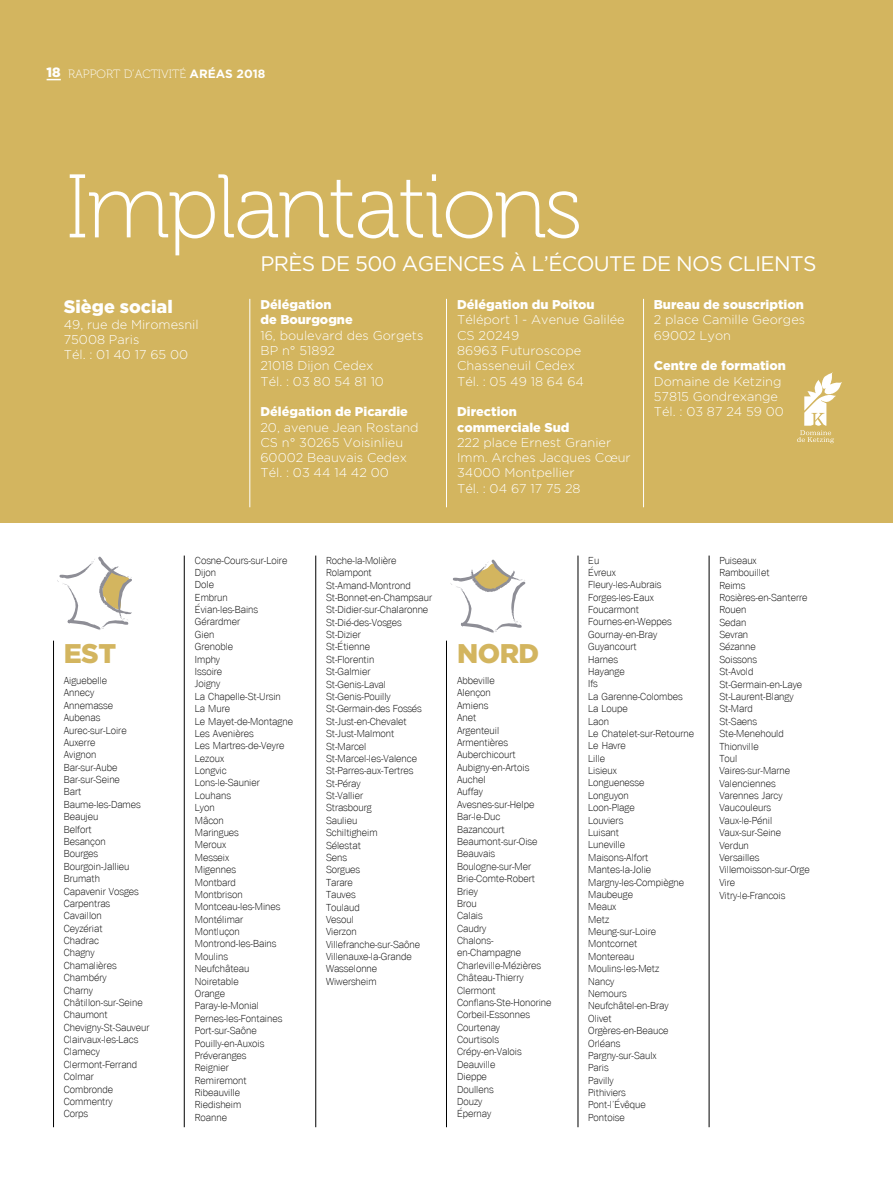
<style>
.page{position:relative;width:893px;height:1191px;background:#fff}
.page>*{position:absolute;margin:0;border:0;box-sizing:border-box;transform-origin:0 0}
.t1{font:90px "Museo 100";letter-spacing:-.03em;color:#fff}
.t2{font:900 27px "Gotham";letter-spacing:-.02em;color:#d3b55f}
.t3{font:21px "Gotham";letter-spacing:-.03em;color:#fff}
.t4{font:900 18px "Gotham";color:#fff}
.t5{font:900 13.5px "Gotham";color:#fff}
.t6{font:300 12.75px/15.3px "Gotham";color:#fff}
.t7{font:900 12.75px/15.3px "Gotham";color:#fff}
.t8{font:12px "Museo 100";color:#fff}
.t9{font:300 10.5px/12.5px "Franklin T";color:#000}
.s1{font-family:"Gotham";font-weight:700}
</style>
<div class="page">
<div style="left:0;top:0;width:893px;height:523px;background:#d3b55f"></div>
<svg style="left:47px;top:79px;width:14px;height:1px"></svg>
<svg style="left:797px;top:372px;width:45px;height:71px"></svg>
<hr style="left:184px;top:555px;width:1px;height:572px;background:#000">
<hr style="left:249px;top:299px;width:1px;height:208px;background:#fff">
<hr style="left:446px;top:299px;width:1px;height:208px;background:#fff">
<hr style="left:643px;top:299px;width:1px;height:208px;background:#fff">
<hr style="left:315px;top:555px;width:1px;height:572px;background:#000">
<hr style="left:446px;top:640px;width:1px;height:487px;background:#000">
<hr style="left:53px;top:640px;width:1px;height:487px;background:#000">
<hr style="left:578px;top:555px;width:1px;height:572px;background:#000">
<hr style="left:709px;top:555px;width:1px;height:572px;background:#000">
<svg style="left:450px;top:559px;width:76px;height:74px"></svg>
<svg style="left:57px;top:556px;width:75px;height:74px"></svg>
<p class="t5" style="left:47px;top:63px;width:16px">18</p>
<p class="t8" style="left:68px;top:67px;width:199px">RAPPORT D’ACTIVITÉ <span class="s1">ARÉAS 2018</span></p>
<h1 class="t1" style="left:65px;top:159px;width:519px">Implantations</h1>
<h3 class="t3" style="left:260px;top:250px;width:557px">PRÈS DE 500 AGENCES À L’ÉCOUTE DE NOS CLIENTS</h3>
<h3 class="t4" style="left:64px;top:294px;width:111px">Siège social</h3>
<p class="t6" style="left:64px;top:316px;width:136px">49, rue de Miromesnil<br>75008 Paris<br>Tél. : 01 40 17 65 00</p>
<p class="t7" style="left:260px;top:297px;width:94px">Délégation<br>de Bourgogne</p>
<p class="t6" style="left:260px;top:327px;width:164px">16, boulevard des Gorgets<br>BP n° 51892<br>21018 Dijon Cedex<br>Tél. : 03 80 54 81 10</p>
<p class="t7" style="left:260px;top:404px;width:149px">Délégation de Picardie</p>
<p class="t6" style="left:260px;top:419px;width:160px">20, avenue Jean Rostand<br>CS n° 30265 Voisinlieu<br>60002 Beauvais Cedex<br>Tél. : 03 44 14 42 00</p>
<p class="t7" style="left:457px;top:297px;width:139px">Délégation du Poitou</p>
<p class="t6" style="left:457px;top:312px;width:169px">Téléport 1 - Avenue Galilée<br>CS 20249<br>86963 Futuroscope<br>Chasseneuil Cedex<br>Tél. : 05 49 18 64 64</p>
<p class="t7" style="left:457px;top:404px;width:114px">Direction commerciale Sud</p>
<p class="t6" style="left:457px;top:434px;width:175px">222 place Ernest Granier<br>Imm. Arches Jacques Cœur<br>34000 Montpellier<br>Tél. : 04 67 17 75 28</p>
<p class="t7" style="left:654px;top:297px;width:152px">Bureau de souscription</p>
<p class="t6" style="left:654px;top:312px;width:153px">2 place Camille Georges<br>69002 Lyon</p>
<p class="t7" style="left:654px;top:358px;width:133px">Centre de formation</p>
<p class="t6" style="left:654px;top:373px;width:132px">Domaine de Ketzing<br>57815 Gondrexange<br>Tél. : 03 87 24 59 00</p>
<h2 class="t2" style="left:64px;top:634px;width:54px">EST</h2>
<p class="t9" style="left:64px;top:674px;width:87px">Aiguebelle<br>Annecy<br>Annemasse<br>Aubenas<br>Aurec-sur-Loire<br>Auxerre<br>Avignon<br>Bar-sur-Aube<br>Bar-sur-Seine<br>Bart<br>Baume-les-Dames<br>Beaujeu<br>Belfort<br>Besançon<br>Bourges<br>Bourgoin-Jallieu<br>Brumath<br>Capavenir Vosges<br>Carpentras<br>Cavaillon<br>Ceyzériat<br>Chadrac<br>Chagny<br>Chamalières<br>Chambéry<br>Charny<br>Châtillon-sur-Seine<br>Chaumont<br>Chevigny-St-Sauveur<br>Clairvaux-les-Lacs<br>Clamecy<br>Clermont-Ferrand<br>Colmar<br>Combronde<br>Commentry<br>Corps</p>
<p class="t9" style="left:195px;top:554px;width:100px">Cosne-Cours-sur-Loire<br>Dijon<br>Dole<br>Embrun<br>Évian-les-Bains<br>Gérardmer<br>Gien<br>Grenoble<br>Imphy<br>Issoire<br>Joigny<br>La Chapelle-St-Ursin<br>La Mure<br>Le Mayet-de-Montagne<br>Les Avenières<br>Les Martres-de-Veyre<br>Lezoux<br>Longvic<br>Lons-le-Saunier<br>Louhans<br>Lyon<br>Mâcon<br>Maringues<br>Meroux<br>Messeix<br>Migennes<br>Montbard<br>Montbrison<br>Montceau-les-Mines<br>Montélimar<br>Montluçon<br>Montrond-les-Bains<br>Moulins<br>Neufchâteau<br>Noiretable<br>Orange<br>Paray-le-Monial<br>Pernes-les-Fontaines<br>Port-sur-Saône<br>Pouilly-en-Auxois<br>Préveranges<br>Reignier<br>Remiremont<br>Ribeauville<br>Riedisheim<br>Roanne</p>
<p class="t9" style="left:326px;top:554px;width:107px">Roche-la-Molière<br>Rolampont<br>St-Amand-Montrond<br>St-Bonnet-en-Champsaur<br>St-Didier-sur-Chalaronne<br>St-Dié-des-Vosges<br>St-Dizier<br>St-Étienne<br>St-Florentin<br>St-Galmier<br>St-Genis-Laval<br>St-Genis-Pouilly<br>St-Germain-des Fossés<br>St-Just-en-Chevalet<br>St-Just-Malmont<br>St-Marcel<br>St-Marcel-les-Valence<br>St-Parres-aux-Tertres<br>St-Péray<br>St-Vallier<br>Strasbourg<br>Saulieu<br>Schiltigheim<br>Sélestat<br>Sens<br>Sorgues<br>Tarare<br>Tauves<br>Toulaud<br>Vesoul<br>Vierzon<br>Villefranche-sur-Saône<br>Villenauxe-la-Grande<br>Wasselonne<br>Wiwersheim</p>
<h2 class="t2" style="left:457px;top:634px;width:84px">NORD</h2>
<p class="t9" style="left:457px;top:674px;width:96px">Abbeville<br>Alençon<br>Amiens<br>Anet<br>Argenteuil<br>Armentières<br>Auberchicourt<br>Aubigny-en-Artois<br>Auchel<br>Auffay<br>Avesnes-sur-Helpe<br>Bar-le-Duc<br>Bazancourt<br>Beaumont-sur-Oise<br>Beauvais<br>Boulogne-sur-Mer<br>Brie-Comte-Robert<br>Briey<br>Brou<br>Calais<br>Caudry<br>Chalons&shy;en-Champagne<br>Charleville-Mézières<br>Château-Thierry<br>Clermont<br>Conflans-Ste-Honorine<br>Corbeil-Essonnes<br>Courtenay<br>Courtisols<br>Crépy-en-Valois<br>Deauville<br>Dieppe<br>Doullens<br>Douzy<br>Épernay</p>
<p class="t9" style="left:588px;top:554px;width:107px">Eu<br>Évreux<br>Fleury-les-Aubrais<br>Forges-les-Eaux<br>Foucarmont<br>Fournes-en-Weppes<br>Gournay-en-Bray<br>Guyancourt<br>Harnes<br>Hayange<br>Ifs<br>La Garenne-Colombes<br>La Loupe<br>Laon<br>Le Chatelet-sur-Retourne<br>Le Havre<br>Lille<br>Lisieux<br>Longuenesse<br>Longuyon<br>Loon-Plage<br>Louviers<br>Luisant<br>Luneville<br>Maisons-Alfort<br>Mantes-la-Jolie<br>Margny-les-Compiègne<br>Maubeuge<br>Meaux<br>Metz<br>Meung-sur-Loire<br>Montcornet<br>Montereau<br>Moulins-les-Metz<br>Nancy<br>Nemours<br>Neufchâtel-en-Bray<br>Olivet<br>Orgères-en-Beauce<br>Orléans<br>Pargny-sur-Saulx<br>Paris<br>Pavilly<br>Pithiviers<br>Pont-l’Évêque<br>Pontoise</p>
<p class="t9" style="left:719px;top:554px;width:92px">Puiseaux<br>Rambouillet<br>Reims<br>Rosières-en-Santerre<br>Rouen<br>Sedan<br>Sevran<br>Sézanne<br>Soissons<br>St-Avold<br>St-Germain-en-Laye<br>St-Laurent-Blangy<br>St-Mard<br>St-Saens<br>Ste-Menehould<br>Thionville<br>Toul<br>Vaires-sur-Marne<br>Valenciennes<br>Varennes Jarcy<br>Vaucouleurs<br>Vaux-le-Pénil<br>Vaux-sur-Seine<br>Verdun<br>Versailles<br>Villemoisson-sur-Orge<br>Vire<br>Vitry-le-Francois</p>
</div>
